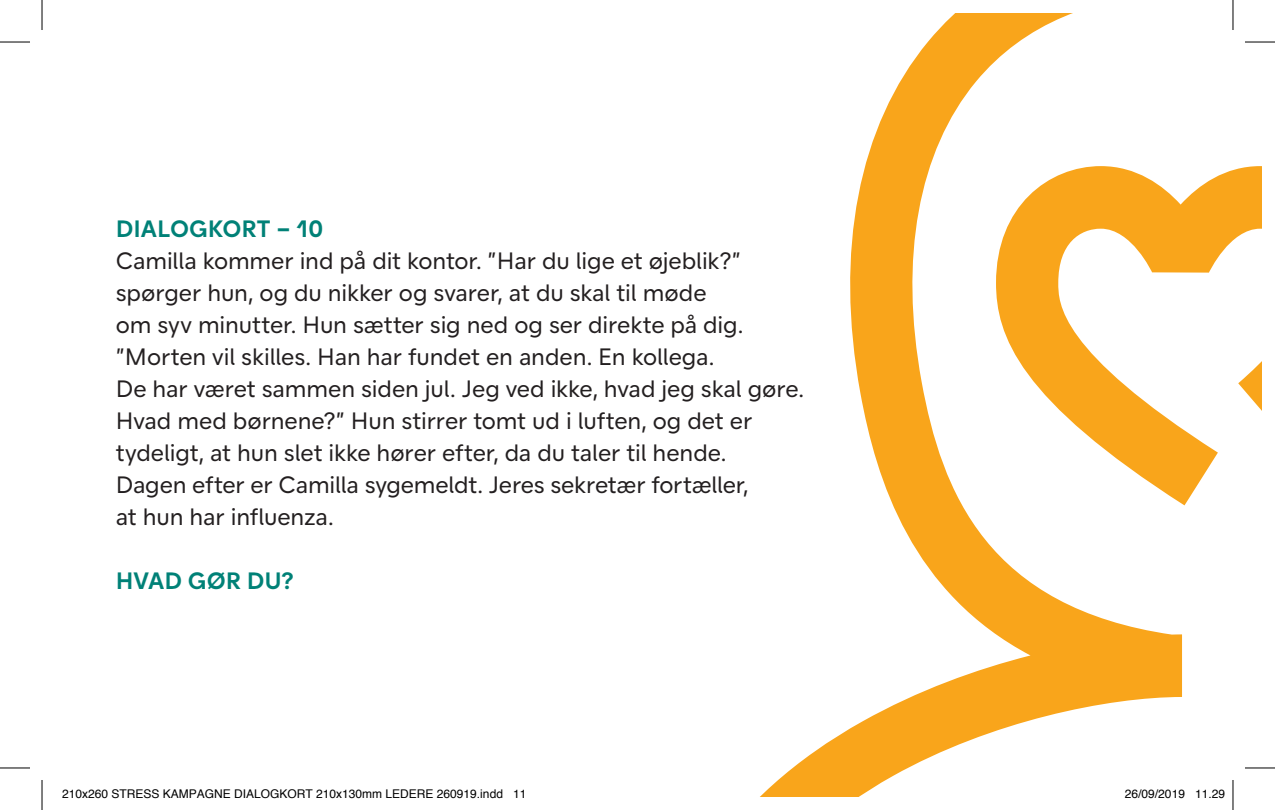
<style>
.page{position:relative;width:1275px;height:810px;background:#fff}
.page>*{position:absolute;margin:0;border:0;box-sizing:border-box;transform-origin:0 0}
.t1{font:24px/32px "Velliv";letter-spacing:-.005em;color:#231f20}
.t2{font:700 24px "Velliv";letter-spacing:-.005em;color:#008177}
.t3{font:12px "Helvetica";color:#000}
</style>
<div class="page">
<svg style="left:761px;top:14px;width:500px;height:782px"></svg>
<hr style="left:1245px;top:41px;width:30px;height:2px;background:#fff">
<hr style="left:1245px;top:766px;width:30px;height:3px;background:#fff">
<hr style="left:1231px;top:0;width:3px;height:30px;background:#fff">
<hr style="left:1231px;top:780px;width:3px;height:30px;background:#fff">
<hr style="left:0;top:42px;width:30px;height:1px;background:#000">
<hr style="left:1245px;top:42px;width:30px;height:1px;background:#000">
<hr style="left:0;top:767px;width:30px;height:1px;background:#000">
<hr style="left:1245px;top:767px;width:30px;height:1px;background:#000">
<hr style="left:42px;top:0;width:1px;height:30px;background:#000">
<hr style="left:42px;top:780px;width:1px;height:30px;background:#000">
<hr style="left:1232px;top:0;width:1px;height:30px;background:#000">
<hr style="left:1232px;top:780px;width:1px;height:30px;background:#000">
<svg style="left:1124px;top:788px;width:61px;height:8px"></svg>
<svg style="left:1195px;top:788px;width:30px;height:8px"></svg>
<p class="t2" style="left:116px;top:209px;width:209px">DIALOGKORT – 10</p>
<p class="t1" style="left:116px;top:245px;width:690px">Camilla kommer ind på dit kontor. ”Har du lige et øjeblik?” spørger hun, og du nikker og svarer, at du skal til møde<br>om syv minutter. Hun sætter sig ned og ser direkte på dig. ”Morten vil skilles. Han har fundet en anden. En kollega.<br>De har været sammen siden jul. Jeg ved ikke, hvad jeg skal gøre.<br>Hvad med børnene?” Hun stirrer tomt ud i luften, og det er tydeligt, at hun slet ikke hører efter, da du taler til hende.<br>Dagen efter er Camilla sygemeldt. Jeres sekretær fortæller,<br>at hun har influenza.</p>
<p class="t2" style="left:116px;top:561px;width:179px">HVAD GØR DU?</p>
<p class="t3" style="left:62px;top:784px;width:466px">210x260 STRESS KAMPAGNE DIALOGKORT 210x130mm LEDERE 260919.indd 11</p>
<p class="t3" style="left:1125px;top:784px;width:102px">26/09/2019 11.29</p>
</div>
